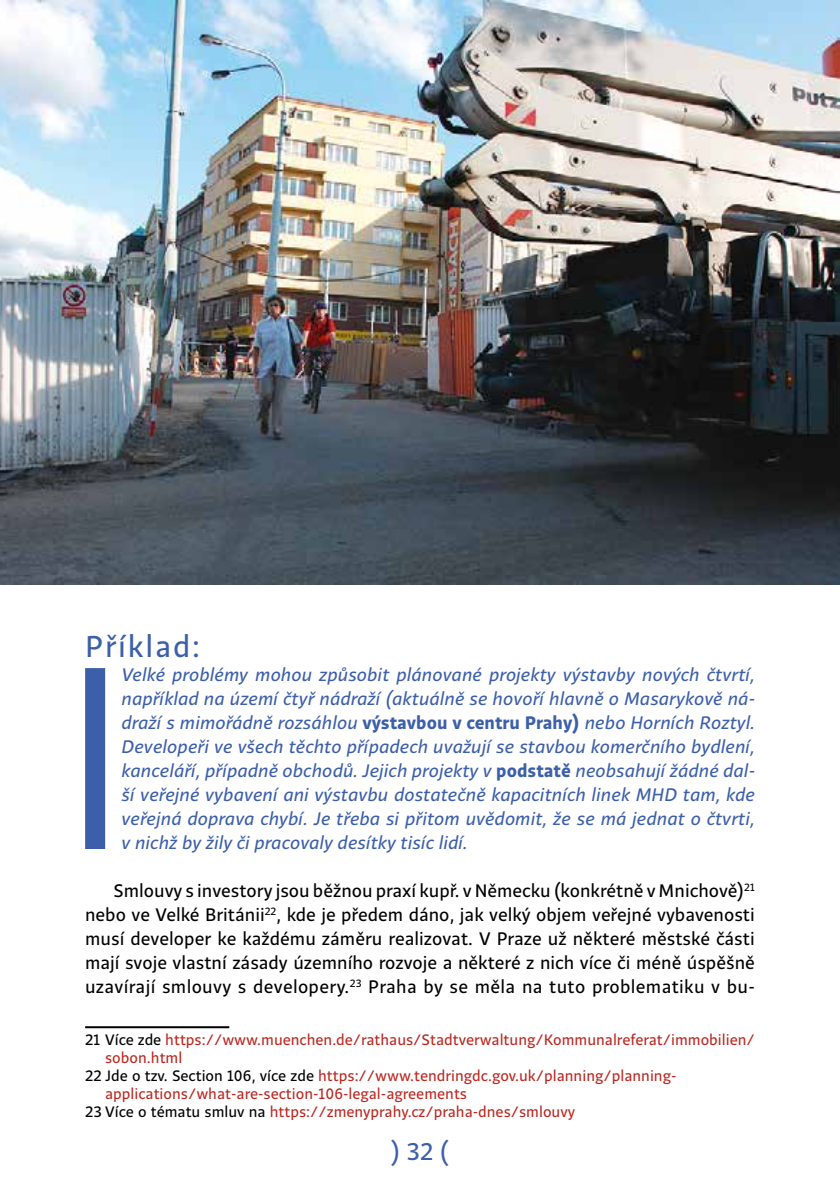
<style>
.page{position:relative;width:840px;height:1191px;background:#fff}
.page>*{position:absolute;margin:0;border:0;box-sizing:border-box;transform-origin:0 0}
.t1{font:30px "Quercus Sans";letter-spacing:.06em;color:#3c5faa}
.t2{font:24px "Quercus Sans";color:#3c5faa}
.t3{font:italic 18px/24px "Quercus Sans";color:#3c5faa;text-align:justify}
.t4{font:18px/24px "Quercus Sans";letter-spacing:.02em;color:#000;text-align:justify}
.t5{font:15px "Quercus Sans";color:#bc2821}
.s1{font-weight:700;font-style:normal}
.s2{color:#000}
</style>
<div class="page">
<hr style="left:85px;top:1026px;width:144px;height:2px;background:#000">
<img style="left:0;top:0;width:839px;height:585px">
<div style="left:85px;top:668px;width:20px;height:181px;background:#3c5faa"></div>
<h1 class="t1" style="left:85px;top:626px;width:116px">Příklad:</h1>
<p class="t3" style="left:121px;top:663px;width:635px">Velké problémy mohou způsobit plánované projekty výstavby nových čtvrtí, například na území čtyř nádraží (aktuálně se hovoří hlavně o Masarykově ná&shy;draží s mimořádně rozsáhlou <span class="s1">výstavbou v centru Prahy)</span> nebo Horních Roztyl.<br>Developeři ve všech těchto případech uvažují se stavbou komerčního bydlení, kanceláří, případně obchodů. Jejich projekty v <span class="s1">podstatě</span> neobsahují žádné dal&shy;ší veřejné vybavení ani výstavbu dostatečně kapacitních linek MHD tam, kde veřejná doprava chybí. Je třeba si přitom uvědomit, že se má jednat o čtvrti, v nichž by žily či pracovaly desítky tisíc lidí.</p>
<p class="t4" style="left:85px;top:879px;width:671px;text-indent:28px">Smlouvy s investory jsou běžnou praxí kupř. v Německu (konkrétně v Mnichově)<sup>21 </sup>nebo ve Velké Británii<sup>22</sup>, kde je předem dáno, jak velký objem veřejné vybavenosti musí developer ke každému záměru realizovat. V Praze už některé městské části mají svoje vlastní zásady územního rozvoje a některé z nich více či méně úspěšně uzavírají smlouvy s developery.<sup>23</sup> Praha by se měla na tuto problematiku v bu-</p>
<p class="t5" style="left:85px;top:1030px;width:670px"><span class="s2">21 Více zde</span> https://www.muenchen.de/rathaus/Stadtverwaltung/Kommunalreferat/immobilien/</p>
<p class="t5" style="left:105px;top:1048px;width:79px">sobon.html</p>
<p class="t5" style="left:85px;top:1066px;width:592px"><span class="s2">22 Jde o tzv. Section 106, více zde</span> https://www.tendringdc.gov.uk/planning/planning-</p>
<p class="t5" style="left:105px;top:1084px;width:363px">applications/what-are-section-106-legal-agreements</p>
<p class="t5" style="left:85px;top:1102px;width:491px"><span class="s2">23 Více o tématu smluv na</span> https://zmenyprahy.cz/praha-dnes/smlouvy</p>
<h2 class="t2" style="left:391px;top:1135px;width:58px">) 32 (</h2>
</div>
